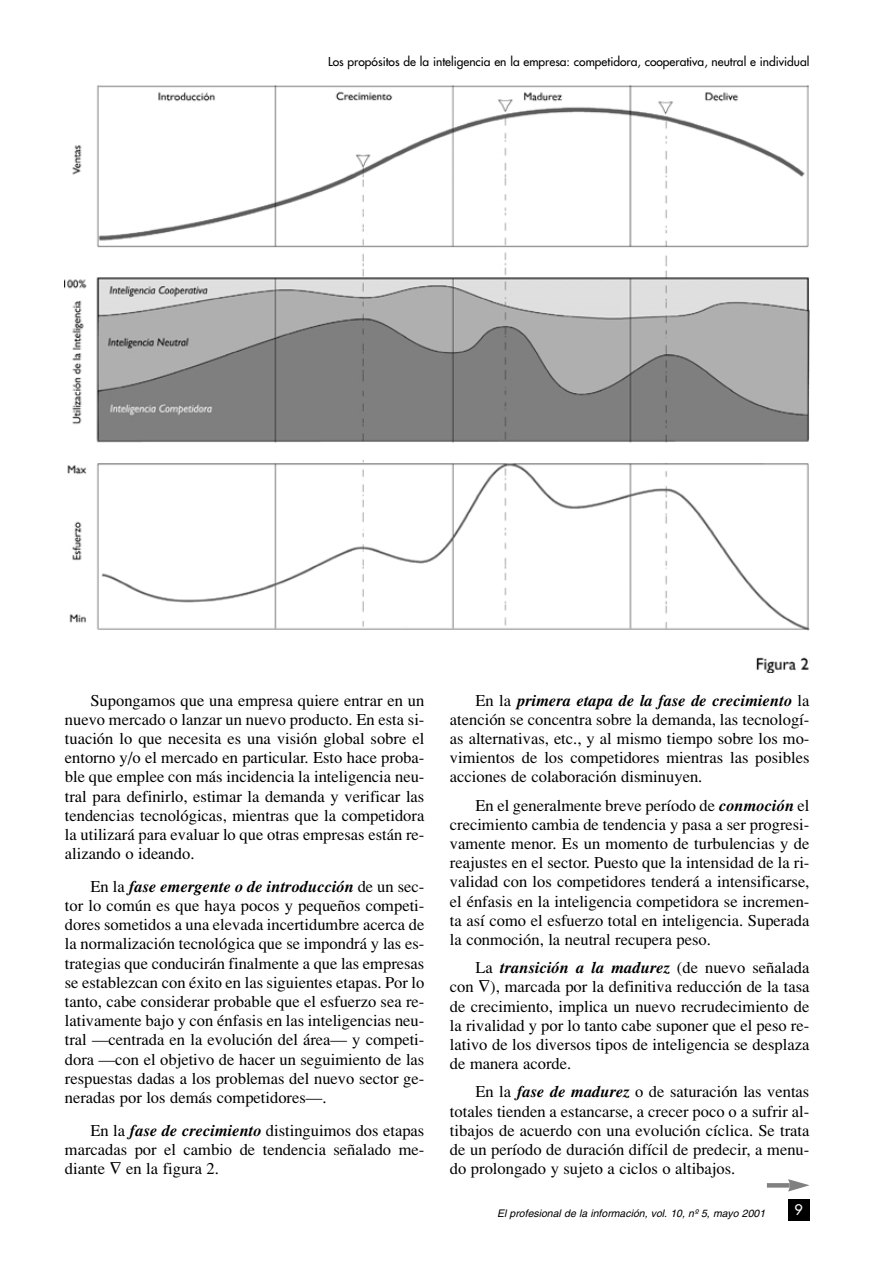
<style>
.page{position:relative;width:893px;height:1263px;background:#fff}
.page>*{position:absolute;margin:0;border:0;box-sizing:border-box;transform-origin:0 0}
.t1{font:16.5px/19.2px "Times";color:#000;text-align:justify}
.t2{font:14.25px "Futura";color:#fff}
.t3{font:12px "Futura";color:#000}
.t4{font:italic 10.5px "Helvetica";color:#000}
.s1{font-weight:700;font-style:italic}
</style>
<div class="page">
<div style="left:788px;top:1199px;width:21px;height:21px;background:#000"></div>
<div style="left:766px;top:1183px;width:23px;height:5px;background:#808080"></div>
<svg style="left:788px;top:1179px;width:21px;height:13px"></svg>
<img style="left:65px;top:85px;width:744px;height:588px">
<p class="t3" style="left:328px;top:55px;width:483px">Los propósitos de la inteligencia en la empresa: competidora, cooperativa, neutral e individual</p>
<p class="t1" style="left:65px;top:692px;width:361px;text-indent:26px">Supongamos que una empresa quiere entrar en un nuevo mercado o lanzar un nuevo producto. En esta si&shy;tuación lo que necesita es una visión global sobre el entorno y/o el mercado en particular. Esto hace proba&shy;ble que emplee con más incidencia la inteligencia neu&shy;tral para definirlo, estimar la demanda y verificar las tendencias tecnológicas, mientras que la competidora la utilizará para evaluar lo que otras empresas están re&shy;alizando o ideando.</p>
<p class="t1" style="left:65px;top:878px;width:361px;text-indent:26px">En la <span class="s1">fase emergente o de introducción</span> de un sec&shy;tor lo común es que haya pocos y pequeños competi&shy;dores sometidos a una elevada incertidumbre acerca de la normalización tecnológica que se impondrá y las es&shy;trategias que conducirán finalmente a que las empresas se establezcan con éxito en las siguientes etapas. Por lo tanto, cabe considerar probable que el esfuerzo sea re&shy;lativamente bajo y con énfasis en las inteligencias neu&shy;tral —centrada en la evolución del área— y competi&shy;dora —con el objetivo de hacer un seguimiento de las respuestas dadas a los problemas del nuevo sector ge&shy;neradas por los demás competidores—.</p>
<p class="t1" style="left:65px;top:1122px;width:361px;text-indent:26px">En la <span class="s1">fase de crecimiento</span> distinguimos dos etapas marcadas por el cambio de tendencia señalado me&shy;diante ∇ en la figura 2.</p>
<p class="t1" style="left:450px;top:692px;width:361px;text-indent:26px">En la <span class="s1">primera etapa de la fase de crecimiento</span> la atención se concentra sobre la demanda, las tecnologí&shy;as alternativas, etc., y al mismo tiempo sobre los mo&shy;vimientos de los competidores mientras las posibles acciones de colaboración disminuyen.</p>
<p class="t1" style="left:450px;top:797px;width:361px;text-indent:26px">En el generalmente breve período de <span class="s1">conmoción</span> el crecimiento cambia de tendencia y pasa a ser progresi&shy;vamente menor. Es un momento de turbulencias y de reajustes en el sector. Puesto que la intensidad de la ri&shy;validad con los competidores tenderá a intensificarse, el énfasis en la inteligencia competidora se incremen&shy;ta así como el esfuerzo total en inteligencia. Superada la conmoción, la neutral recupera peso.</p>
<p class="t1" style="left:450px;top:960px;width:361px;text-indent:26px">La <span class="s1">transición a la madurez</span> (de nuevo señalada con ∇), marcada por la definitiva reducción de la tasa de crecimiento, implica un nuevo recrudecimiento de la rivalidad y por lo tanto cabe suponer que el peso re&shy;lativo de los diversos tipos de inteligencia se desplaza de manera acorde.</p>
<p class="t1" style="left:450px;top:1084px;width:361px;text-indent:26px">En la <span class="s1">fase de madurez</span> o de saturación las ventas totales tienden a estancarse, a crecer poco o a sufrir al&shy;tibajos de acuerdo con una evolución cíclica. Se trata de un período de duración difícil de predecir, a menu&shy;do prolongado y sujeto a ciclos o altibajos.</p>
<p class="t4" style="left:497px;top:1209px;width:272px">El profesional de la información, vol. 10, nº 5, mayo 2001</p>
<p class="t2" style="left:794px;top:1203px;width:10px">9</p>
</div>
